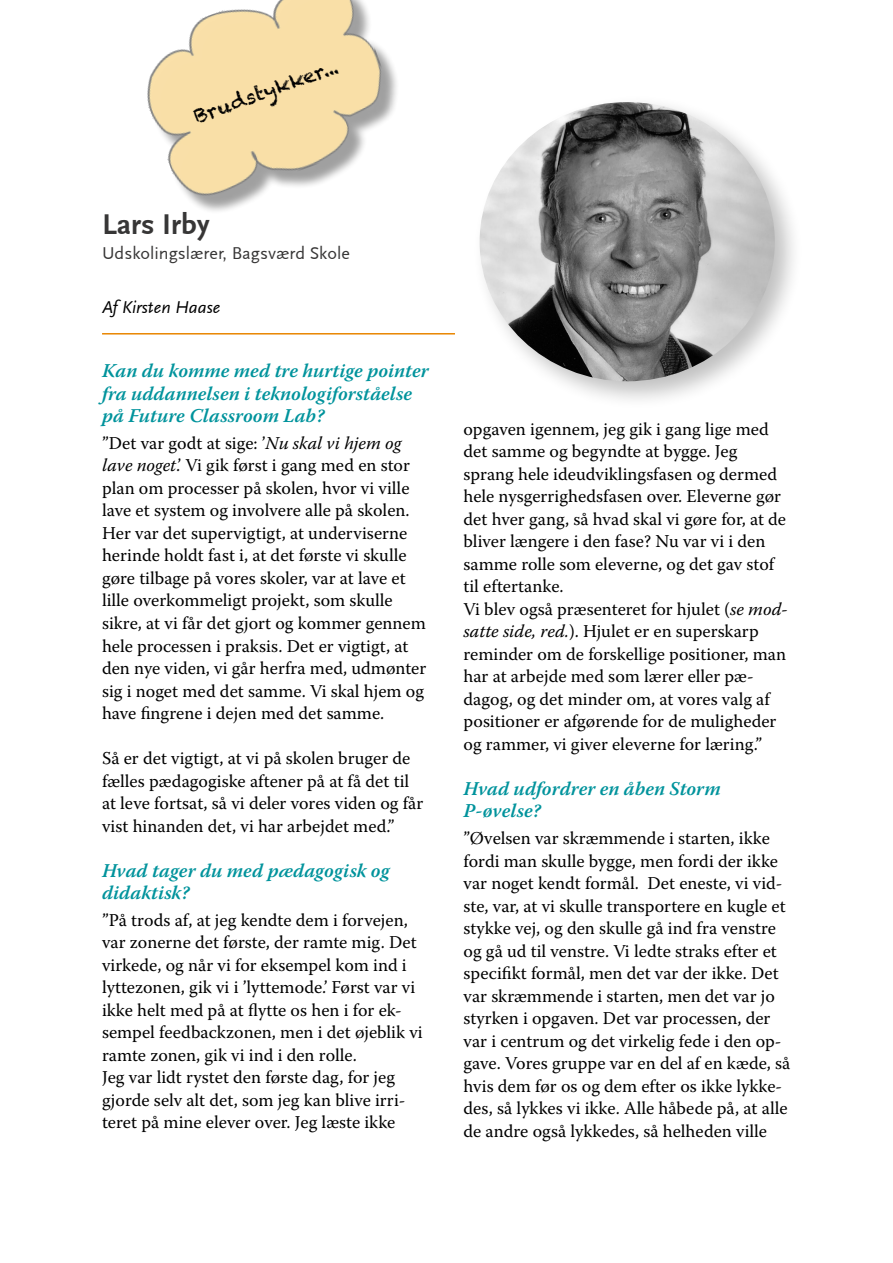
<style>
.page{position:relative;width:893px;height:1263px;background:#fff}
.page>*{position:absolute;margin:0;border:0;box-sizing:border-box;transform-origin:0 0}
.t1{font:700 30px "Scala Sans";color:#373636}
.t2{font:italic 600 19.5px/22.5px "Warnock Pro";color:#00939c}
.t3{font:19.5px "Chalkduster";color:#000}
.t4{font:18px/22.5px "Warnock Pro";color:#000}
.t5{font:18px "Scala Sans";color:#373636}
.t6{font:italic 18px "Scala Sans";color:#000}
.s1{font-style:italic}
</style>
<div class="page">
<div style="left:471px;top:94px;width:333px;height:317px;background:#000;opacity:.25"></div>
<img style="left:480px;top:102px;width:295px;height:279px">
<hr style="left:102px;top:333px;width:353px;height:1px;background:#e98600">
<img style="left:147px;top:0;width:250px;height:211px">
<p class="t3" style="left:191px;top:106px;width:153px;rotate:-20deg">Brudstykker...</p>
<h1 class="t1" style="left:102px;top:208px;width:109px">Lars Irby</h1>
<p class="t5" style="left:102px;top:243px;width:249px">Udskolingslærer, Bagsværd Skole</p>
<p class="t6" style="left:102px;top:297px;width:120px">Af Kirsten Haase</p>
<p class="t2" style="left:102px;top:359px;width:328px">Kan du komme med tre hurtige pointer fra uddannelsen i teknologiforståelse på Future Classroom Lab?</p>
<p class="t4" style="left:102px;top:431px;width:326px">”Det var godt at sige: ’<span class="s1">Nu skal vi hjem og lave noget</span>.’ Vi gik først i gang med en stor plan om processer på skolen, hvor vi ville lave et system og involvere alle på skolen.<br>Her var det supervigtigt, at underviserne herinde holdt fast i, at det første vi skulle gøre tilbage på vores skoler, var at lave et lille overkommeligt projekt, som skulle sikre, at vi får det gjort og kommer gennem hele processen i praksis. Det er vigtigt, at den nye viden, vi går herfra med, udmønter sig i noget med det samme. Vi skal hjem og have fingrene i dejen med det samme.</p>
<p class="t4" style="left:102px;top:746px;width:323px">Så er det vigtigt, at vi på skolen bruger de fælles pædagogiske aftener på at få det til at leve fortsat, så vi deler vores viden og får vist hinanden det, vi har arbejdet med.”</p>
<p class="t2" style="left:102px;top:858px;width:289px">Hvad tager du med pædagogisk og didaktisk?</p>
<p class="t4" style="left:102px;top:908px;width:322px">”På trods af, at jeg kendte dem i forvejen, var zonerne det første, der ramte mig. Det virkede, og når vi for eksempel kom ind i lyttezonen, gik vi i ’lyttemode.’ Først var vi ikke helt med på at flytte os hen i for ek&shy;sempel feedbackzonen, men i det øjeblik vi ramte zonen, gik vi ind i den rolle.<br>Jeg var lidt rystet den første dag, for jeg gjorde selv alt det, som jeg kan blive irri&shy;teret på mine elever over. Jeg læste ikke</p>
<p class="t4" style="left:463px;top:417px;width:326px">opgaven igennem, jeg gik i gang lige med det samme og begyndte at bygge. Jeg sprang hele ideudviklingsfasen og dermed hele nysgerrighedsfasen over. Eleverne gør det hver gang, så hvad skal vi gøre for, at de bliver længere i den fase? Nu var vi i den samme rolle som eleverne, og det gav stof til eftertanke.<br>Vi blev også præsenteret for hjulet (<span class="s1">se mod&shy;satte side, red.</span>). Hjulet er en superskarp reminder om de forskellige positioner, man har at arbejde med som lærer eller pæ&shy;dagog, og det minder om, at vores valg af positioner er afgørende for de muligheder og rammer, vi giver eleverne for læring.”</p>
<p class="t2" style="left:463px;top:777px;width:259px">Hvad udfordrer en åben Storm<br>P-øvelse?</p>
<p class="t4" style="left:463px;top:827px;width:328px">”Øvelsen var skræmmende i starten, ikke fordi man skulle bygge, men fordi der ikke var noget kendt formål. Det eneste, vi vid&shy;ste, var, at vi skulle transportere en kugle et stykke vej, og den skulle gå ind fra venstre og gå ud til venstre. Vi ledte straks efter et specifikt formål, men det var der ikke. Det var skræmmende i starten, men det var jo styrken i opgaven. Det var processen, der var i centrum og det virkelig fede i den op&shy;gave. Vores gruppe var en del af en kæde, så hvis dem før os og dem efter os ikke lykke&shy;des, så lykkes vi ikke. Alle håbede på, at alle de andre også lykkedes, så helheden ville</p>
</div>
